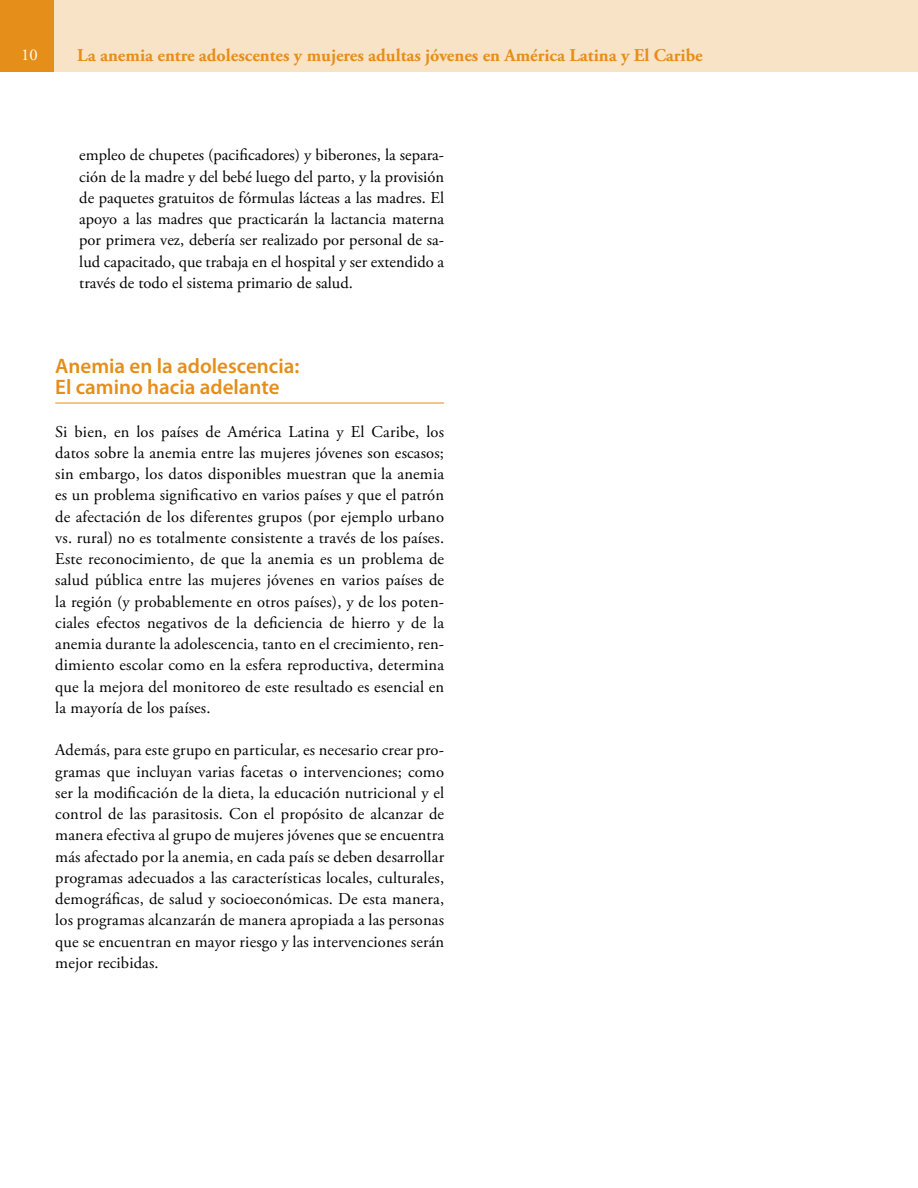
<style>
.page{position:relative;width:918px;height:1188px;background:#fff}
.page>*{position:absolute;margin:0;border:0;box-sizing:border-box;transform-origin:0 0}
.t1{font:600 21px/21.3px "Myriad Pro";color:#e58e1a}
.t2{font:700 18px "Adobe Garamond Pro";color:#e58e1a}
.t3{font:16.5px/21.3px "Adobe Garamond Pro";letter-spacing:.01em;color:#000;text-align:justify}
.t4{font:16.5px "Adobe Garamond Pro";color:#fff}
</style>
<div class="page">
<div style="left:0;top:0;width:918px;height:71px;background:#e58e1a"></div>
<div style="left:54px;top:0;width:864px;height:71px;background:#f9e3c6"></div>
<hr style="left:55px;top:403px;width:389px;height:1px;background:#e58e1a">
<p class="t4" style="left:21px;top:45px;width:18px">10</p>
<p class="t2" style="left:77px;top:45px;width:627px">La anemia entre adolescentes y mujeres adultas jóvenes en América Latina y El Caribe</p>
<p class="t3" style="left:79px;top:145px;width:366px">empleo de chupetes (pacificadores) y biberones, la separa&shy;ción de la madre y del bebé luego del parto, y la provisión de paquetes gratuitos de fórmulas lácteas a las madres. El apoyo a las madres que practicarán la lactancia materna por primera vez, debería ser realizado por personal de sa&shy;lud capacitado, que trabaja en el hospital y ser extendido a través de todo el sistema primario de salud.</p>
<p class="t1" style="left:55px;top:355px;width:246px">Anemia en la adolescencia:<br>El camino hacia adelante</p>
<p class="t3" style="left:55px;top:421px;width:390px">Si bien, en los países de América Latina y El Caribe, los datos sobre la anemia entre las mujeres jóvenes son escasos; sin embargo, los datos disponibles muestran que la anemia es un problema significativo en varios países y que el patrón de afectación de los diferentes grupos (por ejemplo urbano vs. rural) no es totalmente consistente a través de los países.<br>Este reconocimiento, de que la anemia es un problema de salud pública entre las mujeres jóvenes en varios países de la región (y probablemente en otros países), y de los poten&shy;ciales efectos negativos de la deficiencia de hierro y de la anemia durante la adolescencia, tanto en el crecimiento, ren&shy;dimiento escolar como en la esfera reproductiva, determina que la mejora del monitoreo de este resultado es esencial en la mayoría de los países.</p>
<p class="t3" style="left:55px;top:740px;width:390px">Además, para este grupo en particular, es necesario crear pro&shy;gramas que incluyan varias facetas o intervenciones; como ser la modificación de la dieta, la educación nutricional y el control de las parasitosis. Con el propósito de alcanzar de manera efectiva al grupo de mujeres jóvenes que se encuentra más afectado por la anemia, en cada país se deben desarrollar programas adecuados a las características locales, culturales, demográficas, de salud y socioeconómicas. De esta manera, los programas alcanzarán de manera apropiada a las personas que se encuentran en mayor riesgo y las intervenciones serán mejor recibidas.</p>
</div>
